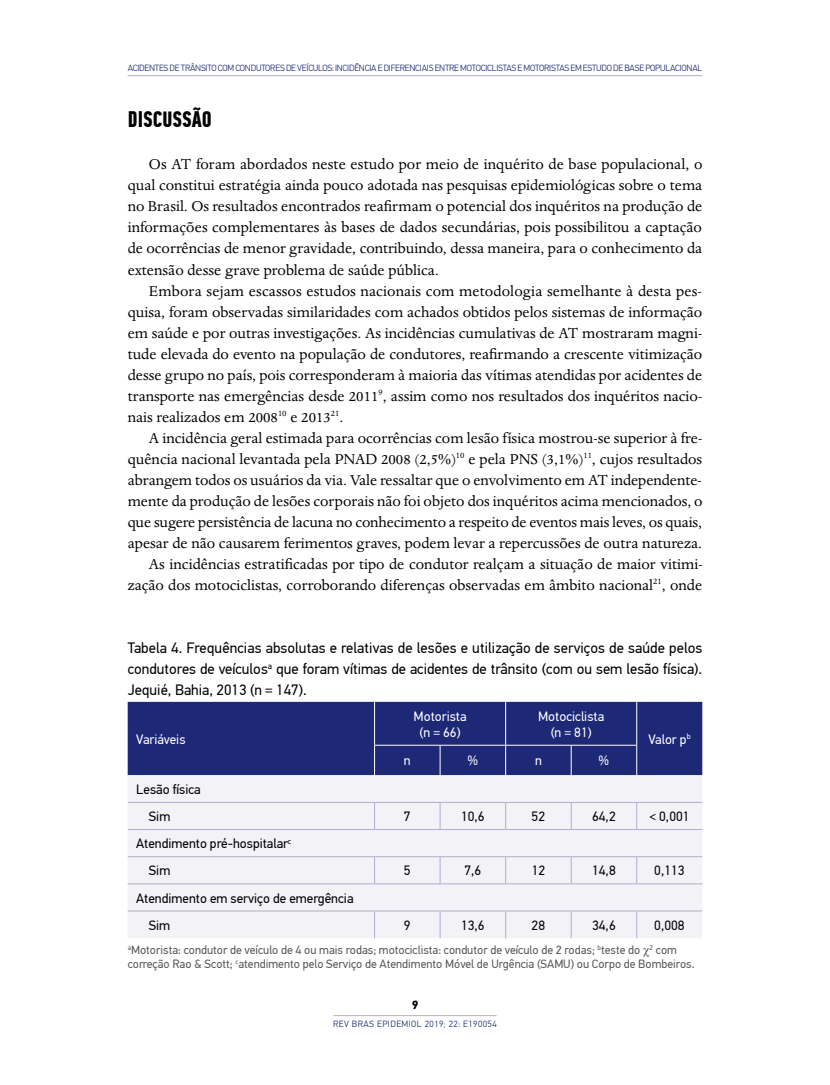
<style>
.page{position:relative;width:830px;height:1085px;background:#fff}
.page>*{position:absolute;margin:0;border:0;box-sizing:border-box;transform-origin:0 0}
.t1{font:700 22.5px "PF Din Text Comp Pro";color:#000}
.t2{font:16.5px/21px "Dante MT Std";color:#000;text-align:justify}
.t3{font:15px/21px "PF Din Text Pro";color:#000;text-align:justify}
.t4{font:13.5px/27.2px "PF Din Text Pro";color:#000}
.t5{font:13.5px/16.2px "PF Din Text Pro";color:#fff;text-align:center}
.t6{font:12px/14.4px "PF Din Text Pro";color:#58595b}
.t7{font:700 12px "PF Din Text Pro";color:#000}
.t8{font:300 9px "PF Din Text Pro";letter-spacing:-.025em;color:#1d2877}
.t9{font:300 9px "PF Din Text Pro";letter-spacing:.05em;color:#1d2877}
</style>
<div class="page">
<hr style="left:128px;top:75px;width:574px;height:1px;background:#afaecf">
<hr style="left:333px;top:1015px;width:163px;height:1px;background:#afaecf">
<div style="left:128px;top:701px;width:574px;height:74px;background:#1d2877"></div>
<div style="left:128px;top:775px;width:574px;height:163px;background:#f2f2f7"></div>
<hr style="left:374px;top:701px;width:1px;height:43px;background:#fff">
<hr style="left:505px;top:701px;width:1px;height:43px;background:#fff">
<hr style="left:636px;top:701px;width:1px;height:43px;background:#fff">
<hr style="left:374px;top:744px;width:66px;height:1px;background:#fff">
<hr style="left:374px;top:745px;width:1px;height:30px;background:#fff">
<hr style="left:440px;top:744px;width:65px;height:1px;background:#fff">
<hr style="left:439px;top:745px;width:1px;height:30px;background:#fff">
<hr style="left:505px;top:744px;width:66px;height:1px;background:#fff">
<hr style="left:505px;top:745px;width:1px;height:30px;background:#fff">
<hr style="left:571px;top:744px;width:65px;height:1px;background:#fff">
<hr style="left:570px;top:745px;width:1px;height:30px;background:#fff">
<hr style="left:636px;top:745px;width:1px;height:30px;background:#fff">
<hr style="left:128px;top:801px;width:246px;height:1px;background:#afaecf">
<hr style="left:374px;top:801px;width:66px;height:1px;background:#afaecf">
<svg style="left:374px;top:802px;width:1px;height:27px"></svg>
<hr style="left:440px;top:801px;width:65px;height:1px;background:#afaecf">
<svg style="left:439px;top:802px;width:1px;height:27px"></svg>
<hr style="left:505px;top:801px;width:66px;height:1px;background:#afaecf">
<svg style="left:505px;top:802px;width:1px;height:27px"></svg>
<hr style="left:571px;top:801px;width:65px;height:1px;background:#afaecf">
<svg style="left:570px;top:802px;width:1px;height:27px"></svg>
<hr style="left:636px;top:801px;width:66px;height:1px;background:#afaecf">
<svg style="left:636px;top:802px;width:1px;height:27px"></svg>
<hr style="left:128px;top:829px;width:246px;height:1px;background:#afaecf">
<hr style="left:374px;top:829px;width:66px;height:1px;background:#afaecf">
<hr style="left:440px;top:829px;width:65px;height:1px;background:#afaecf">
<hr style="left:505px;top:829px;width:66px;height:1px;background:#afaecf">
<hr style="left:571px;top:829px;width:65px;height:1px;background:#afaecf">
<hr style="left:636px;top:829px;width:66px;height:1px;background:#afaecf">
<hr style="left:128px;top:856px;width:246px;height:1px;background:#afaecf">
<hr style="left:374px;top:856px;width:66px;height:1px;background:#afaecf">
<svg style="left:374px;top:856px;width:1px;height:27px"></svg>
<hr style="left:440px;top:856px;width:65px;height:1px;background:#afaecf">
<svg style="left:439px;top:856px;width:1px;height:27px"></svg>
<hr style="left:505px;top:856px;width:66px;height:1px;background:#afaecf">
<svg style="left:505px;top:856px;width:1px;height:27px"></svg>
<hr style="left:571px;top:856px;width:65px;height:1px;background:#afaecf">
<svg style="left:570px;top:856px;width:1px;height:27px"></svg>
<hr style="left:636px;top:856px;width:66px;height:1px;background:#afaecf">
<svg style="left:636px;top:856px;width:1px;height:27px"></svg>
<hr style="left:128px;top:883px;width:246px;height:1px;background:#afaecf">
<hr style="left:374px;top:883px;width:66px;height:1px;background:#afaecf">
<hr style="left:440px;top:883px;width:65px;height:1px;background:#afaecf">
<hr style="left:505px;top:883px;width:66px;height:1px;background:#afaecf">
<hr style="left:571px;top:883px;width:65px;height:1px;background:#afaecf">
<hr style="left:636px;top:883px;width:66px;height:1px;background:#afaecf">
<hr style="left:128px;top:910px;width:246px;height:1px;background:#afaecf">
<hr style="left:374px;top:910px;width:66px;height:1px;background:#afaecf">
<svg style="left:374px;top:911px;width:1px;height:27px"></svg>
<hr style="left:440px;top:910px;width:65px;height:1px;background:#afaecf">
<svg style="left:439px;top:911px;width:1px;height:27px"></svg>
<hr style="left:505px;top:910px;width:66px;height:1px;background:#afaecf">
<svg style="left:505px;top:911px;width:1px;height:27px"></svg>
<hr style="left:571px;top:910px;width:65px;height:1px;background:#afaecf">
<svg style="left:570px;top:911px;width:1px;height:27px"></svg>
<hr style="left:636px;top:910px;width:66px;height:1px;background:#afaecf">
<svg style="left:636px;top:911px;width:1px;height:27px"></svg>
<p class="t8" style="left:128px;top:63px;width:144px">ACIDENTES DE TRÂNSITO COM CONDUTORES</p>
<p class="t8" style="left:286px;top:63px;width:138px">DE VEÍCULOS: I NCIDÊNCIA E DI FERENCIAIS</p>
<p class="t8" style="left:434px;top:63px;width:110px">ENTRE MOTOCICLISTAS E MOTORIS</p>
<p class="t8" style="left:555px;top:63px;width:75px">TASEM ESTUDODEBASE</p>
<p class="t8" style="left:645px;top:63px;width:53px">POPULACIO NAL</p>
<h1 class="t1" style="left:128px;top:106px;width:86px">DISCUSSÃO</h1>
<p class="t2" style="left:128px;top:154px;width:576px;text-indent:21px">Os AT foram abordados neste estudo por meio de inquérito de base populacional, o qual constitui estratégia ainda pouco adotada nas pesquisas epidemiológicas sobre o tema no Brasil. Os resultados encontrados reafirmam o potencial dos inquéritos na produção de informações complementares às bases de dados secundárias, pois possibilitou a captação de ocorrências de menor gravidade, contribuindo, dessa maneira, para o conhecimento da extensão desse grave problema de saúde pública.</p>
<p class="t2" style="left:128px;top:280px;width:576px;text-indent:21px">Embora sejam escassos estudos nacionais com metodologia semelhante à desta pes&shy;quisa, foram observadas similaridades com achados obtidos pelos sistemas de informação em saúde e por outras investigações. As incidências cumulativas de AT mostraram magni&shy;tude elevada do evento na população de condutores, reafirmando a crescente vitimização desse grupo no país, pois corresponderam à maioria das vítimas atendidas por acidentes de transporte nas emergências desde 2011<sup>9</sup>, assim como nos resultados dos inquéritos nacio&shy;nais realizados em 2008<sup>10</sup> e 2013<sup>21</sup>.</p>
<p class="t2" style="left:128px;top:427px;width:576px;text-align:right">A incidência geral estimada para ocorrências com lesão física mostrou-se superior à fre&shy;quência nacional levantada pela PNAD 2008 (2,5%)<sup>10</sup> e pela PNS (3,1%)<sup>11</sup>, cujos resultados abrangem todos os usuários da via. Vale ressaltar que o envolvimento em AT independente&shy;mente da produção de lesões corporais não foi objeto dos inquéritos acima mencionados, o que sugere persistência de lacuna no conhecimento a respeito de eventos mais leves, os quais, apesar de não causarem ferimentos graves, podem levar a repercussões de outra natureza.<br>As incidências estratificadas por tipo de condutor realçam a situação de maior vitimi&shy;zação dos motociclistas, corroborando diferenças observadas em âmbito nacional<sup>21</sup>, onde</p>
<p class="t3" style="left:128px;top:638px;width:576px">Tabela 4. Frequências absolutas e relativas de lesões e utilização de serviços de saúde pelos condutores de veículos<sup>a</sup> que foram vítimas de acidentes de trânsito (com ou sem lesão física).<br>Jequié, Bahia, 2013 (n = 147).</p>
<p class="t5" style="left:136px;top:731px;width:51px">Variáveis</p>
<p class="t4" style="left:149px;top:775px;width:53px;text-indent:-13px">Lesão física<br>Sim</p>
<p class="t4" style="left:149px;top:830px;width:144px;text-indent:-13px">Atendimento pré-hospitalar<sup>c<br></sup>Sim</p>
<p class="t4" style="left:149px;top:884px;width:206px;text-indent:-13px">Atendimento em serviço de emergência<br>Sim</p>
<p class="t5" style="left:413px;top:707px;width:54px">Motorista (n = 66)</p>
<p class="t5" style="left:538px;top:707px;width:67px">Motociclista (n = 81)</p>
<p class="t5" style="left:403px;top:752px;width:8px">n</p>
<p class="t5" style="left:467px;top:752px;width:12px">%</p>
<p class="t5" style="left:534px;top:752px;width:8px">n</p>
<p class="t5" style="left:598px;top:752px;width:12px">%</p>
<p class="t5" style="left:648px;top:731px;width:44px">Valor p<sup>b</sup></p>
<p class="t4" style="left:404px;top:802px;width:8px">7</p>
<p class="t4" style="left:461px;top:802px;width:25px">10,6</p>
<p class="t4" style="left:531px;top:802px;width:15px">52</p>
<p class="t4" style="left:591px;top:802px;width:25px">64,2</p>
<p class="t4" style="left:649px;top:802px;width:42px">&lt; 0,001</p>
<p class="t4" style="left:404px;top:857px;width:8px">5</p>
<p class="t4" style="left:464px;top:857px;width:18px">7,6</p>
<p class="t4" style="left:531px;top:857px;width:15px">12</p>
<p class="t4" style="left:592px;top:857px;width:25px">14,8</p>
<p class="t4" style="left:654px;top:857px;width:32px">0,113</p>
<p class="t4" style="left:404px;top:911px;width:8px">9</p>
<p class="t4" style="left:461px;top:911px;width:25px">13,6</p>
<p class="t4" style="left:531px;top:911px;width:15px">28</p>
<p class="t4" style="left:591px;top:911px;width:25px">34,6</p>
<p class="t4" style="left:654px;top:911px;width:32px">0,008</p>
<p class="t6" style="left:128px;top:942px;width:568px"><sup>a</sup>Motorista: condutor de veículo de 4 ou mais rodas; motociclista: condutor de veículo de 2 rodas; <sup>b</sup>teste do <sup>2</sup> com correção Rao &amp; Scott; <sup>c</sup>atendimento pelo Serviço de Atendimento Móvel de Urgência (SAMU) ou Corpo de Bombeiros.</p>
<p class="t7" style="left:411px;top:997px;width:8px">9</p>
<p class="t9" style="left:333px;top:1018px;width:165px">REV BRAS EPIDEMIOL 2019; 22: E190054</p>
</div>
